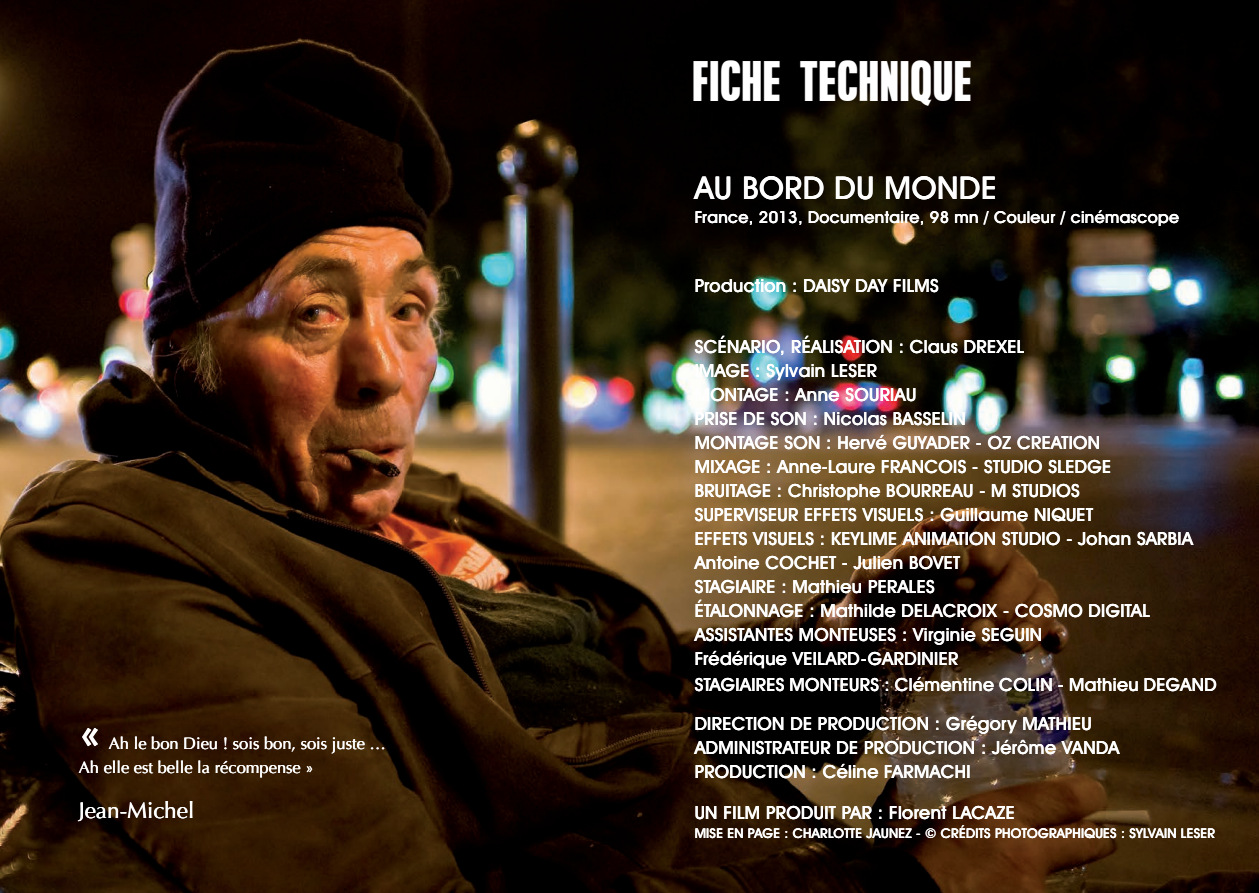
<style>
.page{position:relative;width:1259px;height:893px;background:#fff}
.page>*{position:absolute;margin:0;border:0;box-sizing:border-box;transform-origin:0 0}
.t1{font:700 45px "Optima";color:#fff}
.t2{font:44.85px "Pilsen Plakat";color:#fff;scale:.87 1}
.t3{font:500 31.5px "Avant Garde IT Cby BT";letter-spacing:.02em;color:#fff}
.t4{font:22.5px "Optima";color:#fff}
.t5{font:500 18.15px/24px "Avant Garde IT Cby BT";letter-spacing:.02em;color:#fff}
.t6{font:16.5px/24px "Optima";color:#fff}
.t7{font:500 16.5px "Avant Garde IT Cby BT";letter-spacing:.02em;color:#fff}
.t8{font:500 13.5px "Avant Garde IT Cby BT";letter-spacing:.02em;color:#fff}
</style>
<div class="page">
<img style="left:0;top:0;width:1259px;height:893px">
<h1 class="t1" style="left:79px;top:708px;width:24px">«</h1>
<p class="t6" style="left:79px;top:732px;width:309px;text-indent:30px">Ah le bon Dieu ! sois bon, sois juste …<br>Ah elle est belle la récompense »</p>
<p class="t4" style="left:79px;top:798px;width:117px">Jean-Michel</p>
<h2 class="t2" style="left:691px;top:45px;width:324px">FICHE TECHNIQUE</h2>
<h3 class="t3" style="left:694px;top:169px;width:303px">AU BORD DU MONDE</h3>
<p class="t7" style="left:694px;top:207px;width:486px">France, 2013, Documentaire, 98 mn / Couleur / cinémascope</p>
<p class="t5" style="left:694px;top:274px;width:246px">Production : DAISY DAY FILMS</p>
<p class="t5" style="left:694px;top:334px;width:418px">SCÉNARIO, RÉALISATION : Claus DREXEL<br>IMAGE : Sylvain LESER<br>MONTAGE : Anne SOURIAU<br>PRISE DE SON : Nicolas BASSELIN<br>MONTAGE SON : Hervé GUYADER - OZ CREATION MIXAGE : Anne-Laure FRANCOIS - STUDIO SLEDGE BRUITAGE : Christophe BOURREAU - M STUDIOS SUPERVISEUR EFFETS VISUELS : Guillaume NIQUET EFFETS VISUELS : Keylime</p>
<p class="t5" style="left:903px;top:526px;width:12px">animation</p>
<p class="t5" style="left:1002px;top:526px;width:11px">studio</p>
<p class="t5" style="left:1066px;top:526px;width:128px">- Johan SARBIA</p>
<p class="t5" style="left:694px;top:550px;width:267px">Antoine COCHET - Julien BOVET</p>
<p class="t5" style="left:781px;top:574px;width:155px">: Mathieu PERALES</p>
<p class="t5" style="left:694px;top:598px;width:457px">ÉTALONNAGE : Mathilde DELACROIX - COSMO DIGITAL</p>
<p class="t5" style="left:694px;top:622px;width:349px">ASSISTANTES MONTEUSES : Virginie SEGUIN</p>
<p class="t5" style="left:694px;top:646px;width:265px">Frédérique VEILARD-GARDINIER</p>
<p class="t5" style="left:694px;top:665px;width:523px;line-height:39px">STAGIAIRES MONTEURS : Clémentine COLIN - Mathieu DEGAND<br>DIRECTION DE PRODUCTION : Grégory MATHIEU</p>
<p class="t5" style="left:694px;top:735px;width:426px">ADMINISTRATEUR DE PRODUCTION : Jérôme VANDA<br>PRODUCTION : Céline FARMACHI</p>
<p class="t5" style="left:694px;top:801px;width:322px">UN FILM PRODUIT PAR : Florent LACAZE</p>
<p class="t8" style="left:694px;top:824px;width:522px">MISE EN PAGE : CHARLOTTE JAUNEZ - © CRÉDITS PHOTOGRAPHIQUES : SYLVAIN LESER</p>
<p class="t5" style="left:841px;top:526px;width:10px">e</p>
<p class="t5" style="left:903px;top:526px;width:12px">ani</p>
<p class="t5" style="left:841px;top:526px;width:10px">e</p>
<p class="t5" style="left:903px;top:526px;width:12px">ani</p>
<p class="t5" style="left:694px;top:574px;width:13px">Stagiaireaiai</p>
</div>
